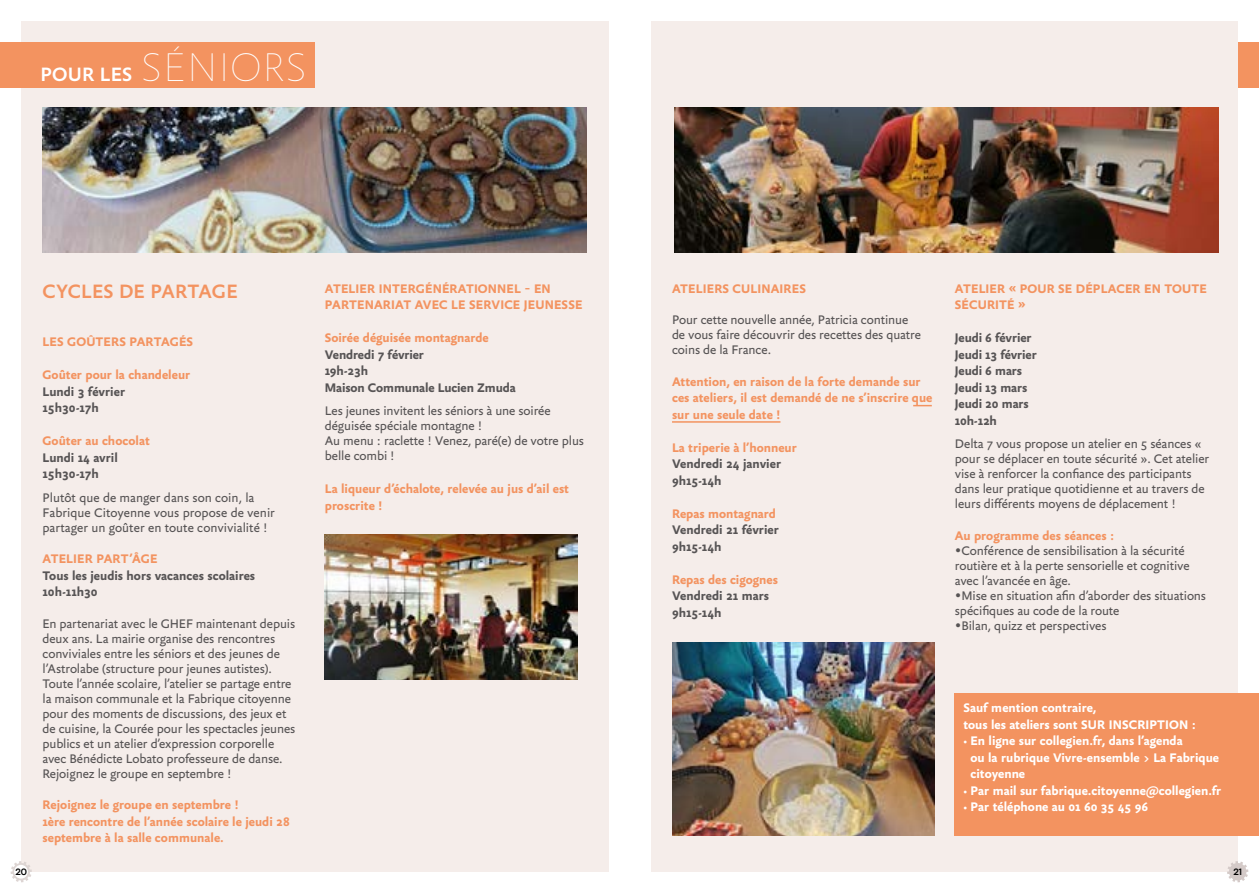
<style>
.page{position:relative;width:1259px;height:893px;background:#fff}
.page>*{position:absolute;margin:0;border:0;box-sizing:border-box;transform-origin:0 0}
.t1{font:500 21px "Yoga Sans Pro";letter-spacing:.01em;color:#f39360}
.t2{font:500 21px "Yoga Sans Pro";letter-spacing:.01em;color:#fff}
.t3{font:13.5px/15px "Yoga Sans Pro";letter-spacing:-.01em;color:#575455}
.t4{font:700 13.5px/16.5px "Yoga Sans Pro";color:#f39360}
.t5{font:700 13.5px/16.5px "Yoga Sans Pro";color:#575455}
.t6{font:700 13.5px/16.5px "Yoga Sans Pro";color:#fff}
.t7{font:700 9.75px "Codec Pro";color:#000}
.s1{font-weight:100;font-size:43.5px}
.s2{font-family:"Gotham";font-weight:700}
</style>
<div class="page">
<div style="left:651px;top:21px;width:586px;height:851px;background:#f5edea"></div>
<svg style="left:1227px;top:861px;width:21px;height:21px"></svg>
<div style="left:21px;top:21px;width:587px;height:851px;background:#f5edea"></div>
<svg style="left:11px;top:861px;width:21px;height:21px"></svg>
<div style="left:14px;top:865px;width:14px;height:14px;background:#fff;border-radius:50%"></div>
<div style="left:0;top:43px;width:315px;height:45px;background:#f39360"></div>
<img style="left:43px;top:107px;width:543px;height:146px">
<img style="left:674px;top:107px;width:544px;height:146px">
<div style="left:1238px;top:43px;width:21px;height:45px;background:#f39360"></div>
<img style="left:325px;top:534px;width:252px;height:145px">
<img style="left:672px;top:643px;width:262px;height:193px">
<div style="left:955px;top:694px;width:304px;height:142px;background:#f39360"></div>
<svg style="left:913px;top:405px;width:19px;height:1px"></svg>
<hr style="left:672px;top:421px;width:108px;height:2px;background:#f39360">
<h1 class="t2" style="left:40px;top:62px;width:268px">POUR LES <span class="s1">SÉNIORS</span></h1>
<h1 class="t1" style="left:43px;top:279px;width:197px">CYCLES DE PARTAGE</h1>
<p class="t4" style="left:43px;top:334px;width:152px">LES GOÛTERS PARTAGÉS</p>
<p class="t4" style="left:43px;top:367px;width:149px">Goûter pour la chandeleur</p>
<p class="t5" style="left:43px;top:383px;width:84px">Lundi 3 février<br>15h30-17h</p>
<p class="t4" style="left:43px;top:433px;width:109px">Goûter au chocolat</p>
<p class="t5" style="left:43px;top:449px;width:77px">Lundi 14 avril<br>15h30-17h</p>
<p class="t3" style="left:43px;top:490px;width:234px">Plutôt que de manger dans son coin, la<br>Fabrique Citoyenne vous propose de venir partager un goûter en toute convivialité !</p>
<p class="t4" style="left:43px;top:551px;width:116px">ATELIER PART’ÂGE</p>
<p class="t5" style="left:43px;top:567px;width:214px">Tous les jeudis hors vacances scolaires<br>10h-11h30</p>
<p class="t3" style="left:43px;top:616px;width:254px">En partenariat avec le GHEF maintenant depuis deux ans. La mairie organise des rencontres conviviales entre les séniors et des jeunes de l’Astrolabe (structure pour jeunes autistes).<br>Toute l’année scolaire, l’atelier se partage entre la maison communale et la Fabrique citoyenne pour des moments de discussions, des jeux et de cuisine, la Courée pour les spectacles jeunes publics et un atelier d’expression corporelle avec Bénédicte Lobato professeure de danse.<br>Rejoignez le groupe en septembre !</p>
<p class="t4" style="left:43px;top:797px;width:249px">Rejoignez le groupe en septembre !<br>1ère rencontre de l’année scolaire le jeudi 28 septembre à la salle communale.</p>
<p class="t4" style="left:325px;top:280px;width:259px">ATELIER INTERGÉNÉRATIONNEL – EN<br>PARTENARIAT AVEC LE SERVICE JEUNESSE</p>
<p class="t4" style="left:325px;top:329px;width:165px">Soirée déguisée montagnarde</p>
<p class="t5" style="left:325px;top:346px;width:192px">Vendredi 7 février<br>19h-23h<br>Maison Communale Lucien Zmuda</p>
<p class="t3" style="left:325px;top:403px;width:261px">Les jeunes invitent les séniors à une soirée déguisée spéciale montagne !<br>Au menu : raclette ! Venez, paré(e) de votre plus belle combi !</p>
<p class="t4" style="left:325px;top:480px;width:246px">La liqueur d’échalote, relevée au jus d’ail est proscrite !</p>
<p class="t4" style="left:672px;top:280px;width:135px">ATELIERS CULINAIRES</p>
<p class="t3" style="left:672px;top:312px;width:251px">Pour cette nouvelle année, Patricia continue de vous faire découvrir des recettes des quatre coins de la France.</p>
<p class="t4" style="left:672px;top:373px;width:262px">Attention, en raison de la forte demande sur ces ateliers, il est demandé de ne s’inscrire que sur une seule date !</p>
<p class="t4" style="left:672px;top:439px;width:126px">La triperie à l’honneur</p>
<p class="t5" style="left:672px;top:455px;width:111px">Vendredi 24 janvier<br>9h15-14h</p>
<p class="t4" style="left:672px;top:505px;width:106px">Repas montagnard</p>
<p class="t5" style="left:672px;top:521px;width:108px">Vendredi 21 février<br>9h15-14h</p>
<p class="t4" style="left:672px;top:571px;width:107px">Repas des cigognes</p>
<p class="t5" style="left:672px;top:587px;width:98px">Vendredi 21 mars<br>9h15-14h</p>
<p class="t4" style="left:955px;top:280px;width:253px">ATELIER « POUR SE DÉPLACER EN TOUTE<br>SÉCURITÉ »</p>
<p class="t5" style="left:955px;top:329px;width:83px">Jeudi 6 février<br>Jeudi 13 février<br>Jeudi 6 mars<br>Jeudi 13 mars<br>Jeudi 20 mars<br>10h-12h</p>
<p class="t3" style="left:955px;top:436px;width:256px">Delta 7 vous propose un atelier en 5 séances « pour se déplacer en toute sécurité ». Cet atelier vise à renforcer la confiance des participants dans leur pratique quotidienne et au travers de leurs différents moyens de déplacement !</p>
<p class="t4" style="left:955px;top:527px;width:161px">Au programme des séances :</p>
<p class="t3" style="left:955px;top:543px;width:236px"><span class="s2">•</span>Conférence de sensibilisation à la sécurité routière et à la perte sensorielle et cognitive avec l’avancée en âge.</p>
<p class="t3" style="left:955px;top:588px;width:253px"><span class="s2">•</span>Mise en situation afin d’aborder des situations spécifiques au code de la route</p>
<p class="t3" style="left:955px;top:618px;width:153px"><span class="s2">•</span>Bilan, quizz et perspectives</p>
<p class="t6" style="left:963px;top:700px;width:234px">Sauf mention contraire,<br>tous les ateliers sont SUR INSCRIPTION :</p>
<p class="t6" style="left:970px;top:733px;width:250px;text-indent:-7px">• En ligne sur collegien.fr, dans l’agenda<br>ou la rubrique Vivre-ensemble &gt; La Fabrique citoyenne</p>
<p class="t6" style="left:963px;top:782px;width:259px">• Par mail sur fabrique.citoyenne@collegien.fr</p>
<p class="t6" style="left:963px;top:799px;width:186px">• Par téléphone au 01 60 35 45 96</p>
<p class="t7" style="left:16px;top:866px;width:13px">20</p>
<p class="t7" style="left:1233px;top:866px;width:10px">21</p>
</div>
